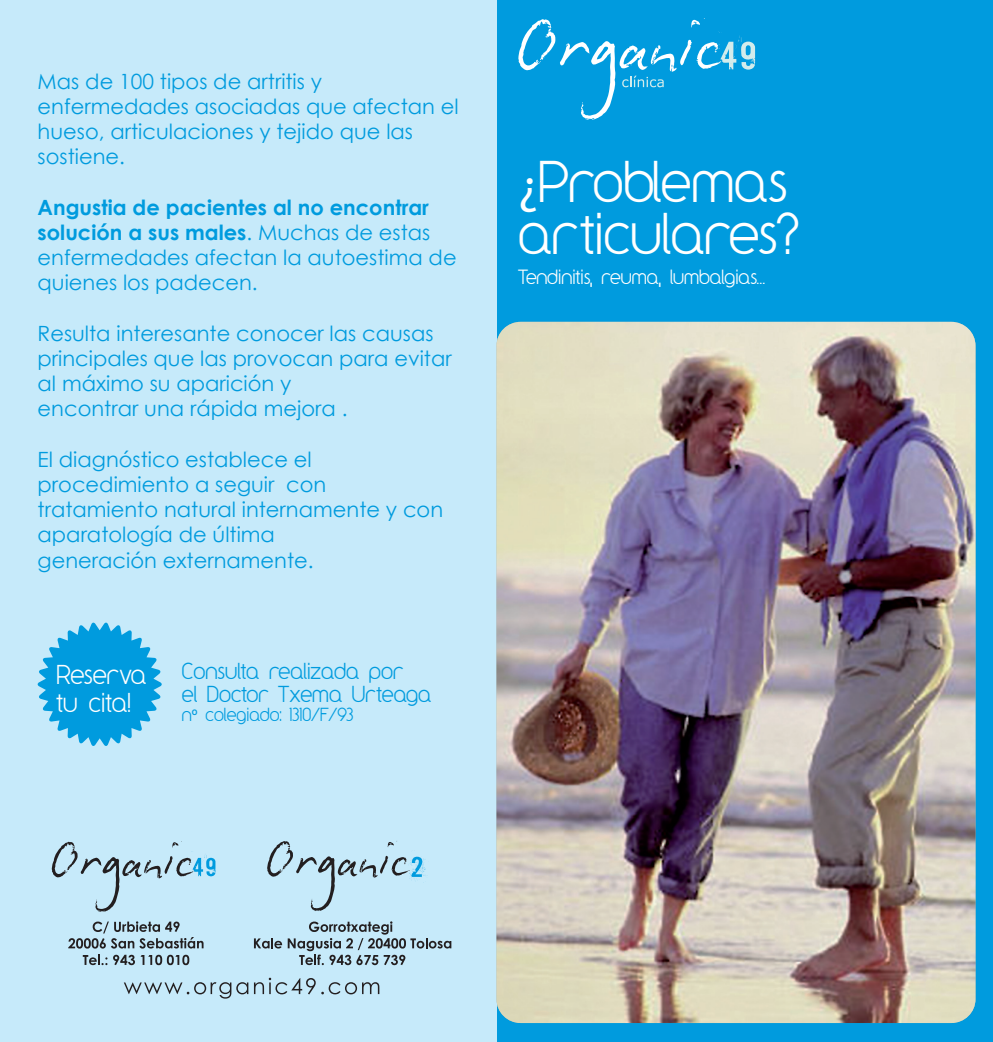
<style>
.page{position:relative;width:993px;height:1042px;background:#fff}
.page>*{position:absolute;margin:0;border:0;box-sizing:border-box;transform-origin:0 0}
.t1{font:49px/52.5px "Y2 K Neophyte";color:#fff}
.t2{font:22.75px/27.3px "Y2 K Neophyte";color:#fff}
.t3{font:21px/25.2px "Century Gothic";color:#009bde}
.t4{font:19.25px/23.1px "Y2 K Neophyte";color:#009bde}
.t5{font:17.15px "Y2 K Neophyte";color:#fff}
.t6{font:15.75px "Y2 K Neophyte";color:#009bde}
.s1{font-weight:700}
.s2{font-family:"Arial"}
.s3{font-family:"Myriad Pro"}
</style>
<div class="page">
<div style="left:496px;top:0;width:496px;height:1042px;background:#009bde"></div>
<div style="left:0;top:0;width:496px;height:1042px;background:#c6eafa"></div>
<img style="left:496px;top:322px;width:479px;height:701px">
<svg style="left:124px;top:982px;width:124px;height:16px"></svg>
<svg style="left:254px;top:977px;width:61px;height:17px"></svg>
<svg style="left:321px;top:982px;width:58px;height:12px"></svg>
<svg style="left:68px;top:921px;width:135px;height:27px"></svg>
<svg style="left:83px;top:955px;width:24px;height:10px"></svg>
<svg style="left:113px;top:955px;width:76px;height:10px"></svg>
<svg style="left:51px;top:841px;width:164px;height:71px"></svg>
<svg style="left:254px;top:921px;width:197px;height:44px"></svg>
<svg style="left:267px;top:841px;width:159px;height:70px"></svg>
<svg style="left:37px;top:622px;width:125px;height:124px"></svg>
<svg style="left:518px;top:18px;width:236px;height:102px"></svg>
<p class="t3" style="left:38px;top:68px;width:422px">Mas de 100 tipos de artritis y enfermedades asociadas que afectan el hueso, articulaciones y tejido que las sostiene.</p>
<p class="t3" style="left:38px;top:194px;width:420px"><span class="s1">Angustia de pacientes al no encontrar solución a sus males</span>. Muchas de estas enfermedades afectan la autoestima de quienes los padecen.</p>
<p class="t3" style="left:38px;top:320px;width:415px">Resulta interesante conocer las causas principales que las provocan para evitar al máximo su aparición y<br>encontrar una rápida mejora .</p>
<p class="t3" style="left:38px;top:446px;width:407px">El diagnóstico establece el procedimiento a seguir con tratamiento natural internamente y con aparatología de última<br>generación externamente.</p>
<p class="t2" style="left:57px;top:661px;width:91px">Reserva tu cita!</p>
<p class="t4" style="left:182px;top:659px;width:251px">Consulta realizada por<br>el Doctor Txema Urteaga</p>
<p class="t6" style="left:182px;top:703px;width:173px">n<span class="s2">º</span> colegiado: 1310/F/93</p>
<h1 class="t1" style="left:518px;top:154px;width:282px"><span class="s3">¿</span>Problemas articulares?</h1>
<p class="t5" style="left:518px;top:266px;width:248px">Tendinitis, reuma, lumbalgias...</p>
</div>
